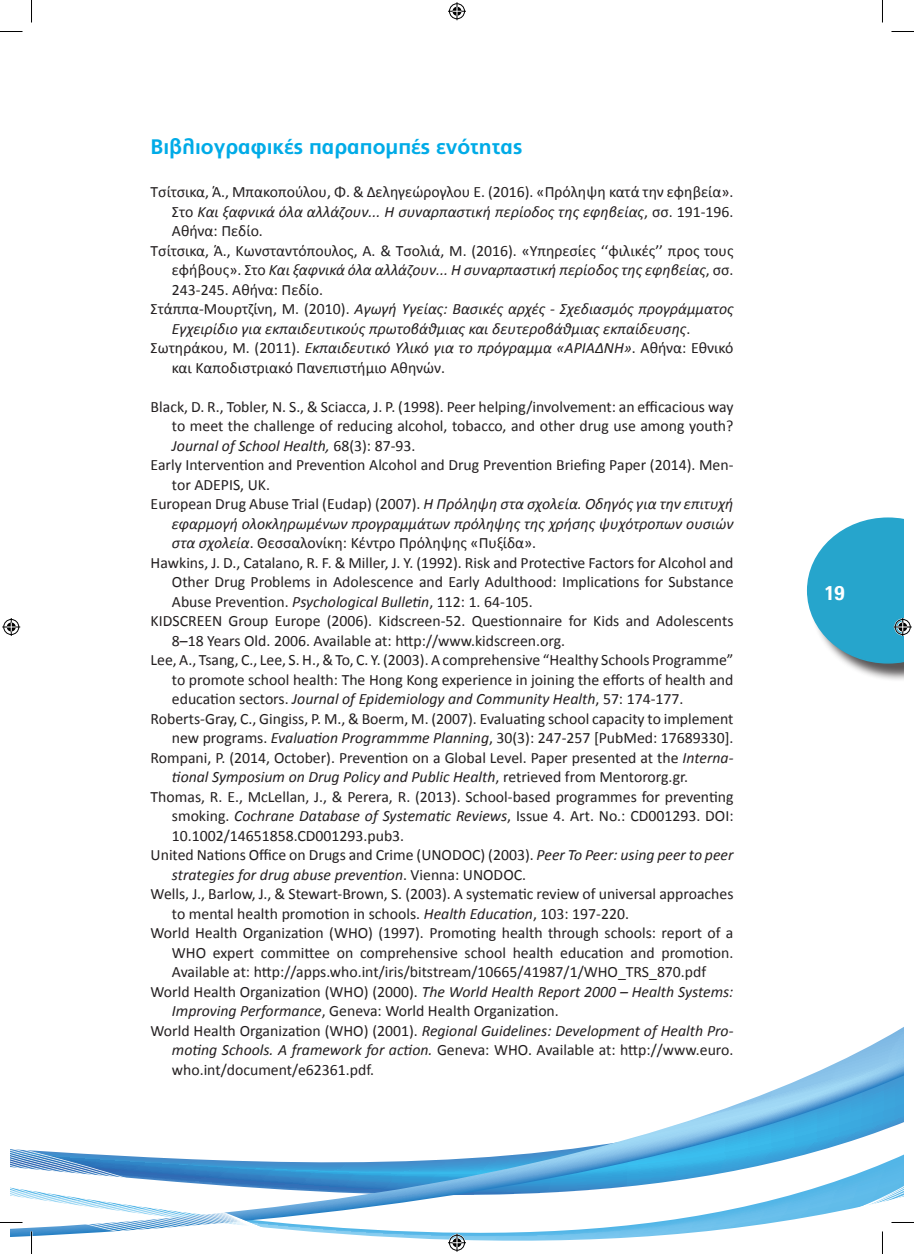
<style>
.page{position:relative;width:914px;height:1254px;background:#fff}
.page>*{position:absolute;margin:0;border:0;box-sizing:border-box;transform-origin:0 0}
.t1{font:700 21px "PF Catalog";color:#00abe7}
.t2{font:700 19.95px "PF Paperback";color:#fff}
.t3{font:15.75px "Calibri";color:#231f20}
.t4{font:italic 15.75px "Calibri";color:#231f20}
.s1{font-style:normal}
.s2{font-style:italic}
</style>
<div class="page">
<svg style="left:10px;top:1060px;width:893px;height:181px"></svg>
<div style="left:809px;top:520px;width:94px;height:162px;background:#231f20;opacity:.75"></div>
<hr style="left:0;top:1221px;width:22px;height:2px;background:#fff">
<hr style="left:891px;top:1221px;width:22px;height:2px;background:#fff">
<hr style="left:881px;top:1231px;width:2px;height:23px;background:#fff">
<svg style="left:0;top:31px;width:22px;height:1px"></svg>
<svg style="left:891px;top:31px;width:22px;height:1px"></svg>
<svg style="left:0;top:1222px;width:22px;height:1px"></svg>
<svg style="left:891px;top:1222px;width:22px;height:1px"></svg>
<svg style="left:31px;top:0;width:1px;height:22px"></svg>
<svg style="left:31px;top:1231px;width:1px;height:23px"></svg>
<svg style="left:882px;top:0;width:1px;height:22px"></svg>
<svg style="left:882px;top:1231px;width:1px;height:23px"></svg>
<svg style="left:448px;top:2px;width:18px;height:18px"></svg>
<svg style="left:448px;top:1233px;width:18px;height:18px"></svg>
<svg style="left:2px;top:618px;width:18px;height:18px"></svg>
<svg style="left:807px;top:517px;width:104px;height:146px"></svg>
<h1 class="t1" style="left:151px;top:134px;width:373px">Βιβλιογραφικές παραπομπές ενότητας</h1>
<p class="t3" style="left:151px;top:182px;width:584px">Τσίτσικα, Ά., Μπακοπούλου, Φ. &amp; Δεληγεώρογλου Ε. (2016). «Πρόληψη κατά την εφηβεία».</p>
<p class="t4" style="left:172px;top:201px;width:563px"><span class="s1">Στο</span> Και ξαφνικά όλα αλλάζουν... Η συναρπαστική περίοδος της εφηβείας<span class="s1">, σσ. 191-196.</span></p>
<p class="t3" style="left:172px;top:221px;width:92px">Αθήνα: Πεδίο.</p>
<p class="t3" style="left:151px;top:240px;width:584px">Τσίτσικα, Ά., Κωνσταντόπουλος, Α. &amp; Τσολιά, Μ. (2016). «Υπηρεσίες ‘‘φιλικές’’ προς τους</p>
<p class="t4" style="left:172px;top:259px;width:563px"><span class="s1">εφήβους». Στο</span> Και ξαφνικά όλα αλλάζουν... Η συναρπαστική περίοδος της εφηβείας<span class="s1">, σσ.</span></p>
<p class="t3" style="left:172px;top:279px;width:153px">243-245. Αθήνα: Πεδίο.</p>
<p class="t4" style="left:151px;top:298px;width:584px"><span class="s1">Στάππα-Μουρτζίνη, Μ. (2010).</span> Αγωγή Υγείας: Βασικές αρχές - Σχεδιασμός προγράμματος</p>
<p class="t4" style="left:172px;top:318px;width:520px">Εγχειρίδιο για εκπαιδευτικούς πρωτοβάθμιας και δευτεροβάθμιας εκπαίδευσης<span class="s1">.</span></p>
<p class="t4" style="left:151px;top:337px;width:584px"><span class="s1">Σωτηράκου, Μ. (2011).</span> Εκπαιδευτικό Υλικό για το πρόγραμμα «ΑΡΙΑΔΝΗ»<span class="s1">. Αθήνα: Εθνικό</span></p>
<p class="t3" style="left:172px;top:357px;width:275px">και Καποδιστριακό Πανεπιστήμιο Αθηνών.</p>
<p class="t3" style="left:151px;top:396px;width:584px">Black, D. R., Tobler, N. S., &amp; Sciacca, J. P. (1998). Peer helping/involvement: an efficacious way</p>
<p class="t3" style="left:172px;top:416px;width:563px">to meet the challenge of reducing alcohol, tobacco, and other drug use among youth?</p>
<p class="t4" style="left:172px;top:435px;width:245px">Journal of School Health, <span class="s1">68(3): 87-93.</span></p>
<p class="t3" style="left:151px;top:455px;width:584px">Early Intervention and Prevention Alcohol and Drug Prevention Briefing Paper (2014). Men-</p>
<p class="t3" style="left:172px;top:474px;width:100px">tor ADEPIS, UK.</p>
<p class="t4" style="left:151px;top:493px;width:584px"><span class="s1">European Drug Abuse Trial (Eudap) (2007).</span> Η Πρόληψη στα σχολεία. Οδηγός για την επιτυχή</p>
<p class="t4" style="left:172px;top:513px;width:563px">εφαρμογή ολοκληρωμένων προγραμμάτων πρόληψης της χρήσης ψυχότροπων ουσιών</p>
<p class="t3" style="left:172px;top:533px;width:366px"><span class="s2">στα σχολεία</span>. Θεσσαλονίκη: Κέντρο Πρόληψης «Πυξίδα».</p>
<p class="t3" style="left:151px;top:552px;width:584px">Hawkins, J. D., Catalano, R. F. &amp; Miller, J. Y. (1992). Risk and Protective Factors for Alcohol and</p>
<p class="t3" style="left:172px;top:572px;width:563px">Other Drug Problems in Adolescence and Early Adulthood: Implications for Substance</p>
<p class="t3" style="left:172px;top:591px;width:362px">Abuse Prevention. <span class="s2">Psychological Bulletin</span>, 112: 1. 64-105.</p>
<p class="t3" style="left:151px;top:611px;width:584px">KIDSCREEN Group Europe (2006). Kidscreen-52. Questionnaire for Kids and Adolescents</p>
<p class="t3" style="left:172px;top:630px;width:394px">8–18 Years Old. 2006. Available at: http://www.kidscreen.org.</p>
<p class="t3" style="left:151px;top:650px;width:584px">Lee, A., Tsang, C., Lee, S. H., &amp; To, C. Y. (2003). A comprehensive “Healthy Schools Programme”</p>
<p class="t3" style="left:172px;top:669px;width:563px">to promote school health: Τhe Hong Kong experience in joining the efforts of health and</p>
<p class="t4" style="left:172px;top:688px;width:513px"><span class="s1">education sectors.</span> Journal of Epidemiology and Community Health<span class="s1">, 57: 174-177.</span></p>
<p class="t3" style="left:151px;top:708px;width:584px">Roberts-Gray, C., Gingiss, P. M., &amp; Boerm, M. (2007). Evaluating school capacity to implement</p>
<p class="t3" style="left:172px;top:728px;width:563px">new programs. <span class="s2">Evaluation Programmme Planning</span>, 30(3): 247-257 [PubMed: 17689330].</p>
<p class="t3" style="left:151px;top:747px;width:584px">Rompani, P. (2014, October). Prevention on a Global Level. Paper presented at the <span class="s2">Interna-</span></p>
<p class="t4" style="left:172px;top:766px;width:517px">tional Symposium on Drug Policy and Public Health<span class="s1">, retrieved from Mentororg.gr.</span></p>
<p class="t3" style="left:151px;top:786px;width:584px">Thomas, R. E., McLellan, J., &amp; Perera, R. (2013). School-based programmes for preventing</p>
<p class="t3" style="left:172px;top:806px;width:563px">smoking. <span class="s2">Cochrane Database of Systematic Reviews</span>, Issue 4. Art. No.: CD001293. DOI:</p>
<p class="t3" style="left:172px;top:825px;width:234px">10.1002/14651858.CD001293.pub3.</p>
<p class="t3" style="left:151px;top:845px;width:584px">United Nations Office on Drugs and Crime (UNODOC) (2003). <span class="s2">Peer To Peer: using peer to peer</span></p>
<p class="t4" style="left:172px;top:864px;width:356px">strategies for drug abuse prevention<span class="s1">. Vienna: UNODOC.</span></p>
<p class="t3" style="left:151px;top:884px;width:584px">Wells, J., Barlow, J., &amp; Stewart-Brown, S. (2003). A systematic review of universal approaches</p>
<p class="t3" style="left:172px;top:903px;width:458px">to mental health promotion in schools. <span class="s2">Health Education</span>, 103: 197-220.</p>
<p class="t3" style="left:151px;top:923px;width:584px">World Health Organization (WHO) (1997). Promoting health through schools: report of a</p>
<p class="t3" style="left:172px;top:942px;width:563px">WHO expert committee on comprehensive school health education and promotion.</p>
<p class="t3" style="left:172px;top:962px;width:536px">Available at: http://apps.who.int/iris/bitstream/10665/41987/1/WHO_TRS_870.pdf</p>
<p class="t4" style="left:151px;top:981px;width:584px"><span class="s1">World Health Organization (WHO) (2000).</span> The World Health Report 2000 – Health Systems:</p>
<p class="t3" style="left:172px;top:1001px;width:388px"><span class="s2">Improving Performance</span>, Geneva: World Health Organization.</p>
<p class="t4" style="left:151px;top:1020px;width:584px"><span class="s1">World Health Organization (WHO) (2001).</span> Regional Guidelines: Development of Health Pro-</p>
<p class="t3" style="left:172px;top:1040px;width:563px"><span class="s2">moting Schools. A framework for action.</span> Geneva: WHO. Available at: http://www.euro.</p>
<p class="t3" style="left:172px;top:1059px;width:204px">who.int/document/e62361.pdf.</p>
<p class="t2" style="left:824px;top:580px;width:22px">19</p>
</div>
